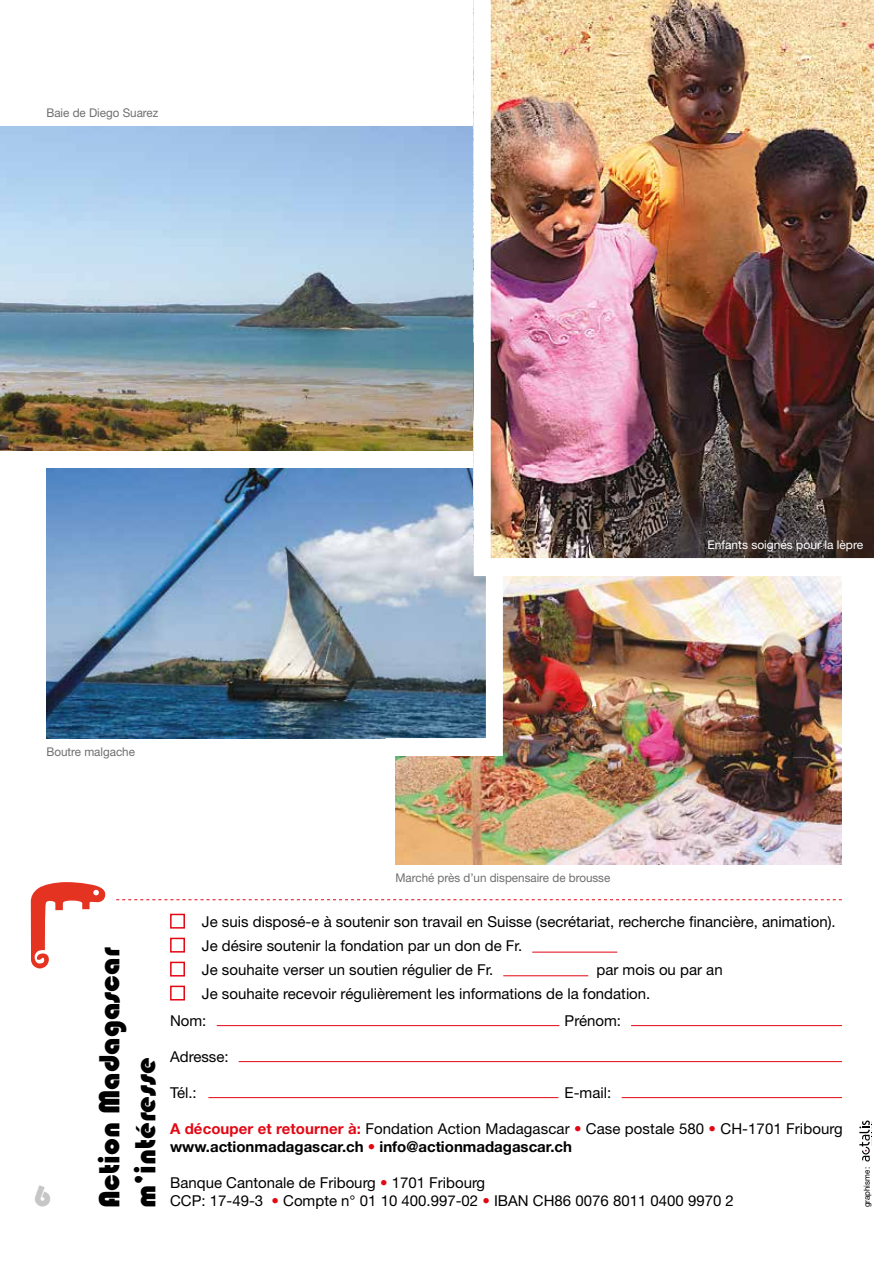
<style>
.page{position:relative;width:893px;height:1263px;background:#fff}
.page>*{position:absolute;margin:0;border:0;box-sizing:border-box;transform-origin:0 0}
.t1{font:30px/36px "Bauhaus 93";color:#000}
.t2{font:30px "Bauhaus 93";color:#c6c6c6}
.t3{font:15px/24px "Helvetica Neue LT Std";color:#000}
.t4{font:12px "Helvetica Neue LT Std";color:#706f6f}
.t5{font:12px "Helvetica Neue LT Std";color:#fff}
.t6{font:8.25px "Helvetica Neue LT Std";color:#000}
.s1{font-weight:700;color:#e30613}
.s2{color:#e30613}
.s3{font-weight:700}
</style>
<div class="page">
<svg style="left:116px;top:899px;width:726px;height:1px"></svg>
<hr style="left:208px;top:1097px;width:350px;height:1px;background:#e30613">
<hr style="left:622px;top:1097px;width:220px;height:1px;background:#e30613">
<hr style="left:631px;top:1025px;width:211px;height:1px;background:#e30613">
<hr style="left:217px;top:1025px;width:342px;height:1px;background:#e30613">
<hr style="left:239px;top:1061px;width:603px;height:1px;background:#e30613">
<hr style="left:532px;top:952px;width:85px;height:1px;background:#e30613">
<hr style="left:503px;top:975px;width:85px;height:1px;background:#e30613">
<div style="left:170px;top:986px;width:15px;height:14px;border:2px solid #e30613"></div>
<div style="left:170px;top:914px;width:15px;height:14px;border:2px solid #e30613"></div>
<div style="left:170px;top:938px;width:15px;height:14px;border:2px solid #e30613"></div>
<div style="left:170px;top:962px;width:15px;height:14px;border:2px solid #e30613"></div>
<svg style="left:31px;top:882px;width:74px;height:86px"></svg>
<svg style="left:859px;top:1120px;width:11px;height:41px"></svg>
<img style="left:0;top:126px;width:474px;height:324px">
<img style="left:396px;top:576px;width:446px;height:288px">
<img style="left:46px;top:468px;width:428px;height:270px">
<img style="left:490px;top:0;width:384px;height:559px">
<svg style="left:386px;top:565px;width:117px;height:191px"></svg>
<p class="t4" style="left:46px;top:105px;width:114px">Baie de Diego Suarez</p>
<p class="t5" style="left:708px;top:537px;width:157px">Enfants soignés pour la lèpre</p>
<p class="t4" style="left:46px;top:745px;width:90px">Boutre malgache</p>
<h1 class="t2" style="left:34px;top:1179px;width:19px">6</h1>
<h1 class="t1" style="left:92px;top:1208px;width:262px;rotate:-90deg">Action Madagascar m’intéresse</h1>
<p class="t4" style="left:395px;top:871px;width:216px">Marché près d’un dispensaire de brousse</p>
<p class="t3" style="left:202px;top:910px;width:635px">Je suis disposé-e à soutenir son travail en Suisse (secrétariat, recherche financière, animation).<br>Je désire soutenir la fondation par un don de Fr.<br>Je souhaite verser un soutien régulier de Fr.</p>
<p class="t3" style="left:202px;top:958px;width:522px;text-indent:394px">par mois ou par an<br>Je souhaite recevoir régulièrement les informations de la fondation.</p>
<p class="t3" style="left:170px;top:1008px;width:38px">Nom:</p>
<p class="t3" style="left:565px;top:1008px;width:58px">Prénom:</p>
<p class="t3" style="left:170px;top:1044px;width:60px">Adresse:</p>
<p class="t3" style="left:170px;top:1080px;width:28px">Tél.:</p>
<p class="t3" style="left:565px;top:1080px;width:48px">E-mail:</p>
<p class="t3" style="left:170px;top:1119px;width:674px;line-height:18px"><span class="s1">A découper et retourner à:</span> Fondation Action Madagascar <span class="s2">•</span> Case postale 580 <span class="s2">•</span> CH-1701 Fribourg <span class="s3">www.actionmadagascar.ch</span> <span class="s1">•</span> <span class="s3">info@actionmadagascar.ch</span></p>
<p class="t3" style="left:170px;top:1173px;width:565px;line-height:18px">Banque Cantonale de Fribourg <span class="s2">•</span> 1701 Fribourg<br>CCP: 17-49-3 <span class="s2">•</span> Compte n° 01 10 400.997-02 <span class="s2">•</span> IBAN CH86 0076 8011 0400 9970 2</p>
<p class="t6" style="left:862px;top:1207px;width:42px;rotate:-90deg">graphisme:</p>
</div>
